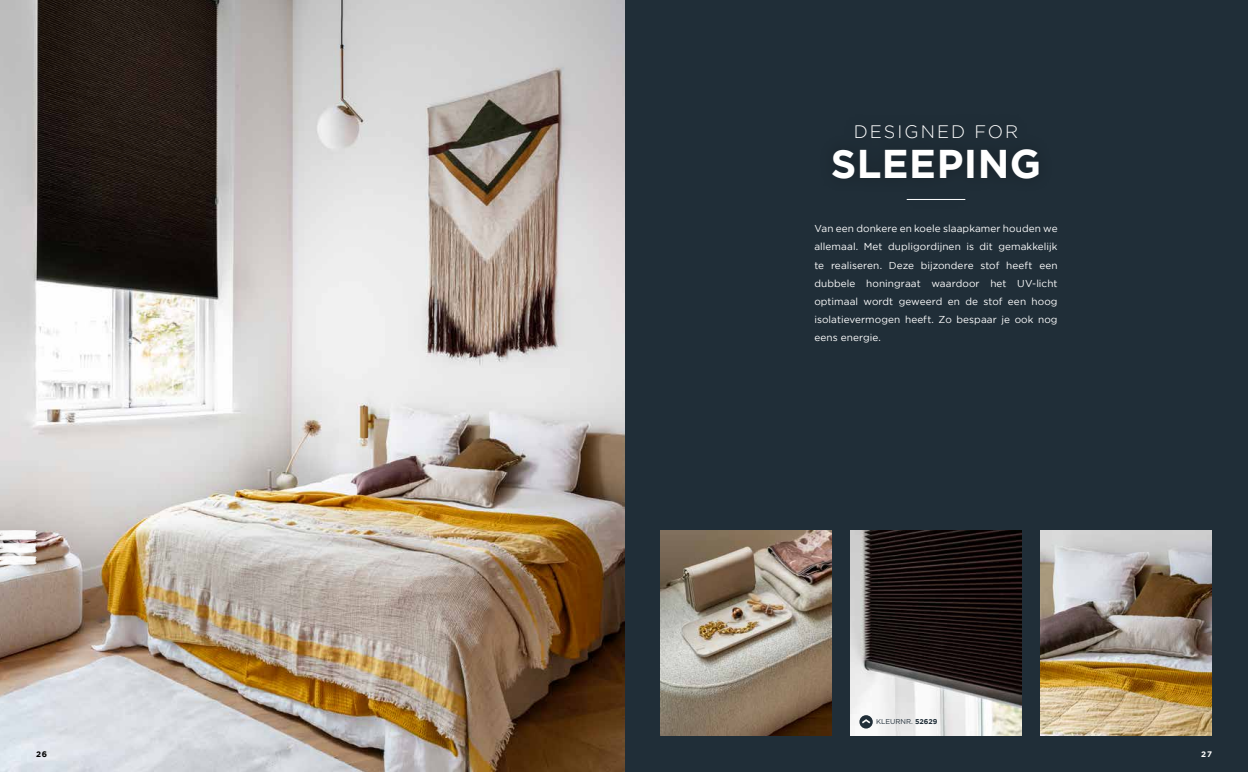
<style>
.page{position:relative;width:1248px;height:772px;background:#fff}
.page>*{position:absolute;margin:0;border:0;box-sizing:border-box;transform-origin:0 0}
.t1{font:700 40px "Gotham";letter-spacing:.01em;color:#fff}
.t2{font:300 18px "Gotham";letter-spacing:.115em;color:#fff}
.t3{font:10px/18px "Gotham";letter-spacing:.01em;color:#fff;text-align:justify}
.t4{font:700 8px "Gotham";color:#000}
.t5{font:700 8px "Gotham";color:#fff}
.t6{font:7px "Gotham";color:#202e38}
.s1{font-weight:700}
</style>
<div class="page">
<div style="left:624px;top:0;width:623px;height:771px;background:#202e38"></div>
<img style="left:0;top:0;width:624px;height:771px">
<img style="left:1040px;top:530px;width:171px;height:205px">
<img style="left:660px;top:530px;width:171px;height:205px">
<img style="left:850px;top:530px;width:171px;height:205px">
<hr style="left:906px;top:199px;width:59px;height:1px;background:#fff">
<svg style="left:859px;top:714px;width:13px;height:14px"></svg>
<img style="left:0;top:543px;width:36px;height:9px">
<img style="left:0;top:555px;width:36px;height:9px">
<img style="left:0;top:530px;width:36px;height:9px">
<h2 class="t2" style="left:853px;top:122px;width:166px">DESIGNED FOR</h2>
<h1 class="t1" style="left:830px;top:141px;width:212px">SLEEPING</h1>
<p class="t3" style="left:814px;top:219px;width:245px">Van een donkere en koele slaapkamer houden we allemaal. Met dupligordijnen is dit gemakkelijk te realiseren. Deze bijzondere stof heeft een dubbele honingraat waardoor het UV-licht optimaal wordt geweerd en de stof een hoog isolatievermogen heeft. Zo bespaar je ook nog eens energie.</p>
<p class="t6" style="left:876px;top:716px;width:63px">KLEURNR. <span class="s1">52629</span></p>
<p class="t4" style="left:36px;top:749px;width:13px">26</p>
<p class="t5" style="left:1200px;top:749px;width:12px">27</p>
</div>
